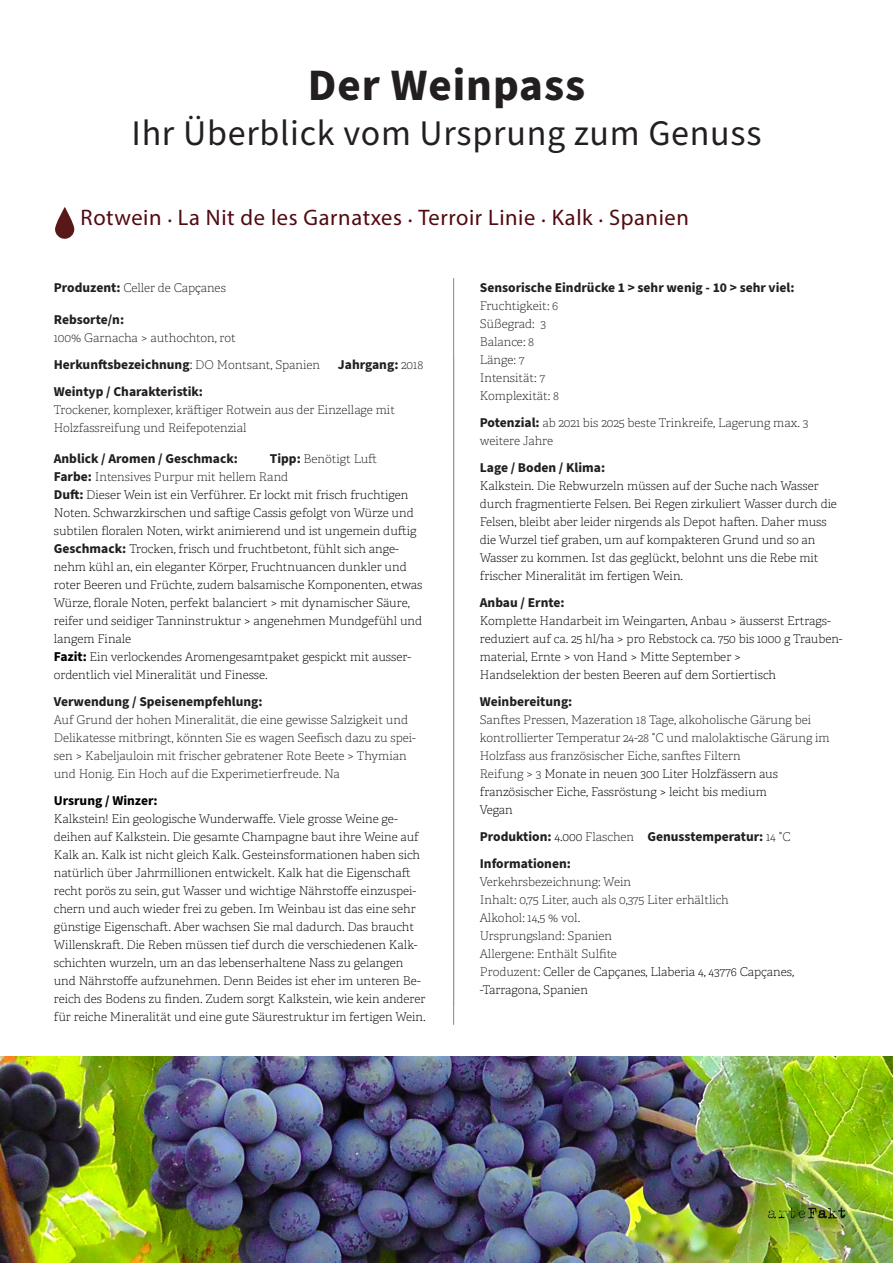
<style>
.page{position:relative;width:893px;height:1263px;background:#fff}
.page>*{position:absolute;margin:0;border:0;box-sizing:border-box;transform-origin:0 0}
.t1{font:700 45px "Source Sans Pro";letter-spacing:.02em;color:#231f20}
.t2{font:36px "Source Sans Pro";letter-spacing:.02em;color:#231f20}
.t3{font:22.5px "Myriad Pro";letter-spacing:.025em;color:#520a11}
.t4{font:700 13.5px "Source Sans Pro";color:#231f20}
.t5{font:700 13.5px "Source Sans Pro";color:#000}
.t6{font:12px/18px "Adelle PE Th";color:#000}
.t7{font:12px/18px "Adelle PE Th";color:#231f20}
.s1{font-family:"Source Sans Pro";font-weight:700;font-size:13.5px}
.s2{color:#000}
.s3{font-family:"Adelle PE Th";font-weight:400}
.s4{font-family:"Adelle PE Th";font-weight:400;font-size:12px}
.s5{font-family:"Source Sans Pro";font-weight:700;font-size:13.5px;color:#231f20}
.s6{font-family:"Adelle PE Th";font-weight:400;font-size:12px;color:#000}
.s7{color:#231f20}
</style>
<div class="page">
<img style="left:0;top:1057px;width:893px;height:206px">
<svg style="left:55px;top:207px;width:19px;height:32px"></svg>
<hr style="left:453px;top:278px;width:1px;height:728px;background:#939598">
<hr style="left:453px;top:357px;width:1px;height:668px;background:#939598">
<svg style="left:767px;top:1207px;width:82px;height:13px"></svg>
<p class="t1" style="left:308px;top:55px;width:279px">Der Weinpass</p>
<p class="t2" style="left:131px;top:109px;width:631px">Ihr Überblick vom Ursprung zum Genuss</p>
<p class="t3" style="left:81px;top:203px;width:610px">Rotwein . La Nit de les Garnatxes . Terroir Linie . Kalk . Spanien</p>
<p class="t7" style="left:54px;top:279px;width:174px"><span class="s1">Produzent:</span> Celler de Cap<span class="s2">ç</span>anes</p>
<p class="t4" style="left:54px;top:310px;width:72px">Rebsorte/n:</p>
<p class="t7" style="left:54px;top:328px;width:184px">100% Garnacha &gt; authochton, rot</p>
<p class="t4" style="left:54px;top:355px;width:268px">Herkunftsbezeichnung<span class="s3">:</span> <span class="s4">DO Montsant, Spanien</span></p>
<p class="t4" style="left:338px;top:355px;width:87px">Jahrgang: <span class="s4">2018</span></p>
<p class="t4" style="left:54px;top:382px;width:151px">Weintyp / Charakteristik:</p>
<p class="t7" style="left:54px;top:400px;width:343px">Trockener, komplexer, kräftiger Rotwein aus der Einzellage mit<br>Holzfassreifung und Reifepotenzial</p>
<p class="t4" style="left:54px;top:450px;width:186px">Anblick / Aromen / Geschmack:</p>
<p class="t7" style="left:270px;top:450px;width:109px"><span class="s1">Tipp:</span> Benötigt Luft</p>
<p class="t7" style="left:54px;top:468px;width:236px"><span class="s1">Farbe:</span> Intensives Purpur mit hellem Rand</p>
<p class="t6" style="left:54px;top:486px;width:364px"><span class="s5">Duft:</span> Dieser Wein ist ein Verführer. Er lockt mit frisch fruchtigen<br>Noten. Schwarzkirschen und saftige Cassis gefolgt von Würze und subtilen floralen Noten, wirkt animierend und ist ungemein duftig</p>
<p class="t6" style="left:54px;top:540px;width:370px"><span class="s5">Geschmack:</span> Trocken, frisch und fruchtbetont, fühlt sich ange&shy;nehm kühl an, ein eleganter Körper, Fruchtnuancen dunkler und roter Beeren und Früchte, zudem balsamische Komponenten, etwas Würze, florale Noten, perfekt balanciert &gt; mit dynamischer Säure, reifer und seidiger Tanninstruktur &gt; angenehmen Mundgefühl und langem Finale</p>
<p class="t6" style="left:54px;top:648px;width:359px"><span class="s1">Fazit:</span> Ein verlockendes Aromengesamtpaket gespickt mit ausser-</p>
<p class="t6" style="left:54px;top:666px;width:215px">ordentlich viel Mineralität und Finesse.</p>
<p class="t4" style="left:54px;top:693px;width:210px">Verwendung / Speisenempfehlung:</p>
<p class="t7" style="left:54px;top:711px;width:364px">Auf Grund der hohen Mineralität, die eine gewisse Salzigkeit und Delikatesse mitbringt, könnten Sie es wagen Seefisch dazu zu spei&shy;sen &gt; Kabeljauloin mit frischer gebratener Rote Beete &gt; Thymian und Honig. Ein Hoch auf die Experimetierfreude. Na</p>
<p class="t5" style="left:54px;top:792px;width:105px">Ursrung / Winzer:</p>
<p class="t6" style="left:54px;top:810px;width:373px">Kalkstein! Ein geologische Wunderwaffe. Viele grosse Weine ge&shy;deihen auf Kalkstein. Die gesamte Champagne baut ihre Weine auf Kalk an. Kalk ist nicht gleich Kalk. Gesteinsformationen haben sich natürlich über Jahrmillionen entwickelt. Kalk hat die Eigenschaft recht porös zu sein, gut Wasser und wichtige Nährstoffe einzuspei&shy;chern und auch wieder frei zu geben. Im Weinbau ist das eine sehr günstige Eigenschaft. Aber wachsen Sie mal dadurch. Das braucht Willenskraft. Die Reben müssen tief durch die verschiedenen Kalk&shy;schichten wurzeln, um an das lebenserhaltene Nass zu gelangen und Nährstoffe aufzunehmen. Denn Beides ist eher im unteren Be&shy;reich des Bodens zu finden. Zudem sorgt Kalkstein, wie kein anderer für reiche Mineralität und eine gute Säurestruktur im fertigen Wein.</p>
<p class="t4" style="left:480px;top:279px;width:316px">Sensorische Eindrücke 1 &gt; sehr wenig - 10 &gt; sehr viel:</p>
<p class="t7" style="left:480px;top:297px;width:80px">Fruchtigkeit: 6</p>
<p class="t7" style="left:480px;top:315px;width:68px">Süßegrad: 3</p>
<p class="t7" style="left:480px;top:333px;width:56px">Balance: 8</p>
<p class="t7" style="left:480px;top:351px;width:46px">Länge: 7</p>
<p class="t7" style="left:480px;top:369px;width:67px">Intensität: 7</p>
<p class="t7" style="left:480px;top:387px;width:81px">Komplexität: 8</p>
<p class="t7" style="left:480px;top:414px;width:330px"><span class="s1">Potenzial:</span> ab 2021 bis 2025 beste Trinkreife, Lagerung max. 3</p>
<p class="t7" style="left:480px;top:432px;width:75px">weitere Jahre</p>
<p class="t4" style="left:480px;top:459px;width:127px">Lage / Boden / Klima:</p>
<p class="t6" style="left:480px;top:477px;width:340px">Kalkstein. Die Rebwurzeln müssen auf der Suche nach Wasser</p>
<p class="t6" style="left:480px;top:495px;width:359px">durch fragmentierte Felsen. Bei Regen zirkuliert Wasser durch die</p>
<p class="t6" style="left:480px;top:513px;width:348px">Felsen, bleibt aber leider nirgends als Depot haften. Daher muss</p>
<p class="t6" style="left:480px;top:531px;width:340px">die Wurzel tief graben, um auf kompakteren Grund und so an<br>Wasser zu kommen. Ist das geglückt, belohnt uns die Rebe mit frischer Mineralität im fertigen Wein.</p>
<p class="t4" style="left:480px;top:594px;width:86px">Anbau / Ernte:</p>
<p class="t6" style="left:480px;top:612px;width:364px">Komplette Handarbeit im Weingarten, Anbau &gt; äusserst Ertrags&shy;reduziert auf ca. 25 hl/ha &gt; pro Rebstock ca. 750 bis 1000 g Trauben&shy;material, Ernte &gt; von Hand &gt; Mitte September &gt;<br>Handselektion der besten Beeren auf dem Sortiertisch</p>
<p class="t4" style="left:480px;top:693px;width:94px">Weinbereitung:</p>
<p class="t7" style="left:480px;top:711px;width:351px">Sanftes Pressen, Mazeration 18 Tage, alkoholische Gärung bei kontrollierter Temperatur 24-28 °C und malolaktische Gärung im Holzfass aus französischer Eiche, sanftes Filtern<br>Reifung &gt; 3 <span class="s2">Monate in neuen 300 Liter Holzfässern aus französischer Eiche, Fassröstung &gt; leicht bis medium</span></p>
<p class="t6" style="left:480px;top:801px;width:35px">Vegan</p>
<p class="t4" style="left:480px;top:828px;width:312px">Produktion: <span class="s6">4.000</span> <span class="s4">Flaschen</span> Genusstemperatur: <span class="s4">14 °C</span></p>
<p class="t4" style="left:480px;top:855px;width:93px">Informationen:</p>
<p class="t7" style="left:480px;top:873px;width:153px">Verkehrsbezeichnung: Wein</p>
<p class="t7" style="left:480px;top:891px;width:251px">Inhalt: 0,75 Liter, auch als 0,375 Liter erhältlich</p>
<p class="t7" style="left:480px;top:909px;width:102px">Alkohol: 14,5 % vol.</p>
<p class="t7" style="left:480px;top:927px;width:134px">Ursprungsland: Spanien</p>
<p class="t7" style="left:480px;top:945px;width:139px">Allergene: Enthält Sulfite</p>
<p class="t6" style="left:480px;top:963px;width:316px"><span class="s7">Produzent:</span> Celler de Capçanes, Llaberia 4, 43776 Capçanes,</p>
<p class="t6" style="left:480px;top:981px;width:110px">-Tarragona, Spanien</p>
</div>
